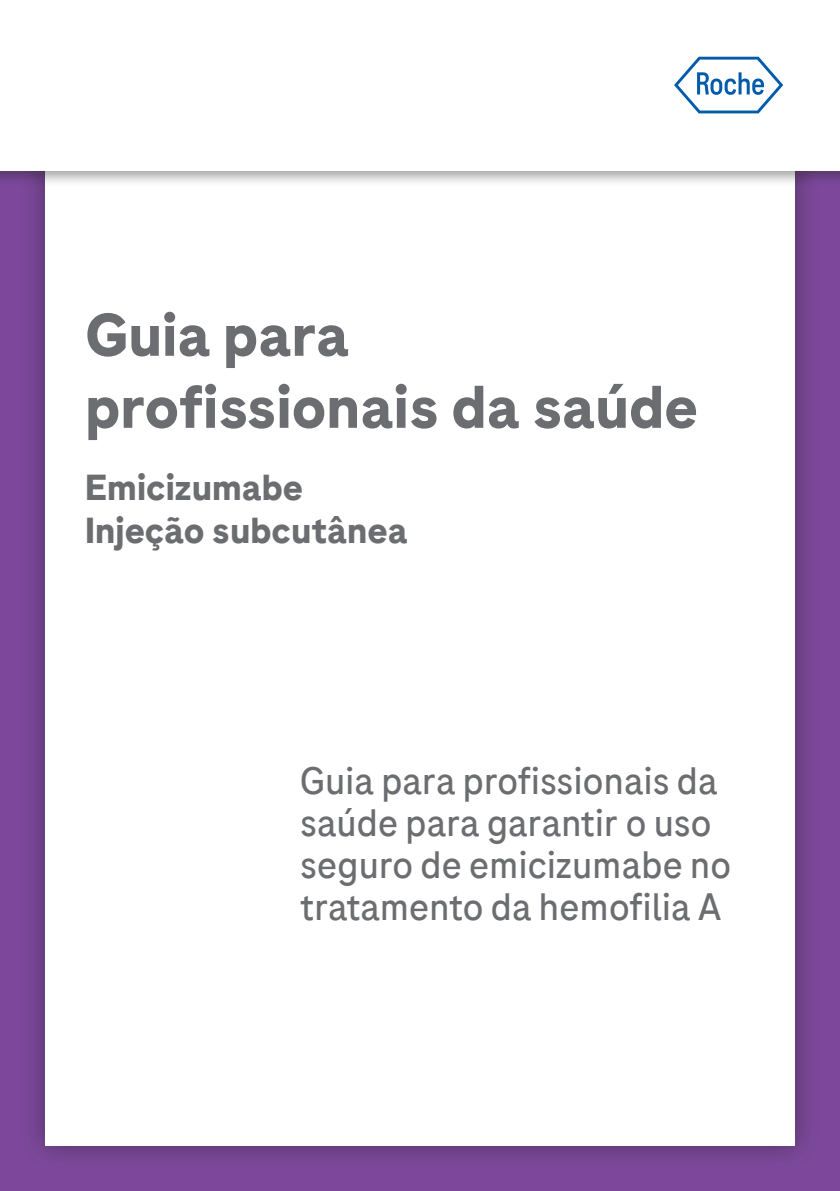
<style>
.page{position:relative;width:840px;height:1191px;background:#fff}
.page>*{position:absolute;margin:0;border:0;box-sizing:border-box;transform-origin:0 0}
.t1{font:700 60px/72px "Roche Sans";color:#6c6d70}
.t2{font:38px/42px "Roche Sans";letter-spacing:-.01em;color:#6c6d70}
.t3{font:700 36px/43.2px "Roche Sans";color:#6c6d70}
</style>
<div class="page">
<div style="left:0;top:0;width:839px;height:1191px;background:#7d489c"></div>
<div style="left:20px;top:21px;width:799px;height:1149px;background:#231f20;opacity:.5"></div>
<div style="left:45px;top:45px;width:749px;height:1100px;background:#fff"></div>
<div style="left:0;top:0;width:839px;height:187px;background:#231f20;opacity:.4"></div>
<div style="left:0;top:0;width:839px;height:170px;background:#fff"></div>
<svg style="left:674px;top:57px;width:108px;height:56px"></svg>
<p class="t1" style="left:85px;top:299px;width:614px">Guia para profissionais da saúde</p>
<p class="t3" style="left:85px;top:465px;width:324px">Emicizumabe<br>Injeção subcutânea</p>
<p class="t2" style="left:299px;top:759px;width:433px">Guia para profissionais da saúde para garantir o uso seguro de emicizumabe no tratamento da hemofilia A</p>
</div>
